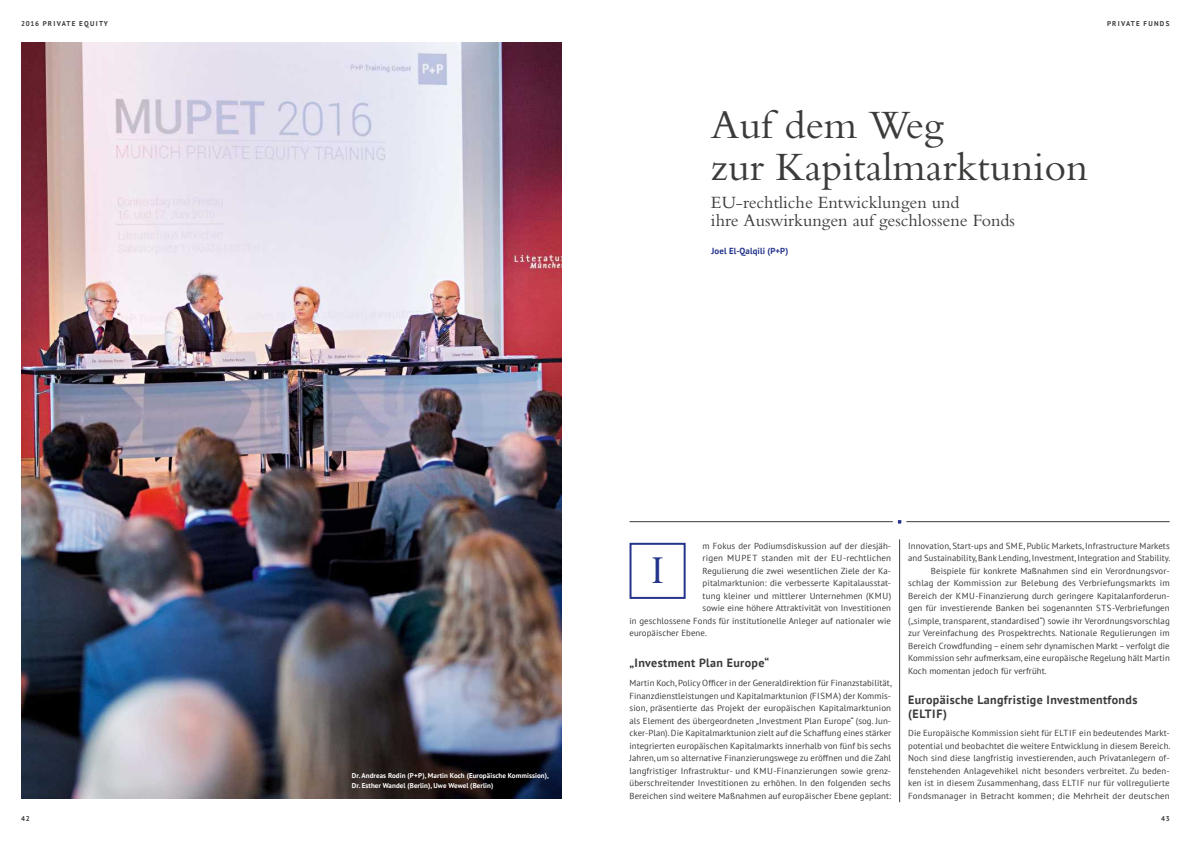
<style>
.page{position:relative;width:1191px;height:842px;background:#fff}
.page>*{position:absolute;margin:0;border:0;box-sizing:border-box;transform-origin:0 0}
.t1{font:42px/42px "Bembo MT Pro";color:#3b3b3a}
.t2{font:41.2px "Bembo MT Pro";color:#24348b}
.t3{font:18px/18px "Bembo MT Pro";color:#3b3b3a}
.t4{font:700 12px/14px "PT Sans";letter-spacing:.03em;color:#3b3b3a}
.t5{font:8.8px/12.5px "PT Sans";letter-spacing:.01em;color:#3b3b3a}
.t6{font:700 8.8px "PT Sans";letter-spacing:.01em;color:#24348b}
.t7{font:700 7px/9.9px "PT Sans";letter-spacing:.01em;color:#fff}
.t8{font:700 7px "PT Sans";letter-spacing:.18em;color:#3b3b3a}
</style>
<div class="page">
<img style="left:21px;top:43px;width:540px;height:756px">
<hr style="left:629px;top:521px;width:540px;height:1px;background:#3b3b3a">
<svg style="left:893px;top:520px;width:13px;height:4px"></svg>
<div style="left:629px;top:543px;width:56px;height:56px;border:2px solid #24348b"></div>
<hr style="left:899px;top:539px;width:1px;height:263px;background:#3b3b3a">
<p class="t8" style="left:21px;top:19px;width:88px">2016 PRIVATE EQUITY</p>
<p class="t8" style="left:21px;top:813px;width:10px">42</p>
<p class="t8" style="left:1107px;top:19px;width:64px">PRIVATE FUNDS</p>
<h1 class="t1" style="left:711px;top:103px;width:379px">Auf dem Weg<br>zur Kapitalmarktunion</h1>
<h3 class="t3" style="left:711px;top:193px;width:305px">EU-rechtliche Entwicklungen und<br>ihre Auswirkungen auf geschlossene Fonds</h3>
<p class="t6" style="left:711px;top:245px;width:78px">Joel El-Qalqili (P+P)</p>
<p class="t7" style="left:352px;top:770px;width:198px">Dr. Andreas Rodin (P+P), Martin Koch (Europäische Kommission),<br>Dr. Esther Wandel (Berlin), Uwe Wewel (Berlin)</p>
<p class="t5" style="left:702px;top:539px;width:190px">m Fokus der Podiumsdiskussion auf der diesjäh-</p>
<p class="t5" style="left:702px;top:552px;width:190px">rigen MUPET standen mit der EU-rechtlichen</p>
<p class="t5" style="left:702px;top:564px;width:190px">Regulierung die zwei wesentlichen Ziele der Ka-</p>
<p class="t5" style="left:702px;top:577px;width:190px">pitalmarktunion: die verbesserte Kapitalausstat-</p>
<p class="t5" style="left:702px;top:589px;width:190px">tung kleiner und mittlerer Unternehmen (KMU)</p>
<p class="t5" style="left:702px;top:602px;width:190px">sowie eine höhere Attraktivität von Investitionen</p>
<p class="t5" style="left:629px;top:614px;width:263px">in geschlossene Fonds für institutionelle Anleger auf nationaler wie</p>
<p class="t5" style="left:629px;top:627px;width:79px">europäischer Ebene.</p>
<h3 class="t4" style="left:629px;top:655px;width:141px">„Investment Plan Europe“</h3>
<p class="t5" style="left:629px;top:677px;width:264px">Martin Koch, Policy Officer in der Generaldirektion für Finanzstabilität, Finanzdienstleistungen und Kapitalmarktunion (FISMA) der Kommis&shy;sion, präsentierte das Projekt der europäischen Kapitalmarktunion als Element des übergeordneten „Investment Plan Europe“ (sog. Jun&shy;cker-Plan). Die Kapitalmarktunion zielt auf die Schaffung eines stärker integrierten europäischen Kapitalmarkts innerhalb von fünf bis sechs Jahren, um so alternative Finanzierungswege zu eröffnen und die Zahl langfristiger Infrastruktur- und KMU-Finanzierungen sowie grenz&shy;überschreitender Investitionen zu erhöhen. In den folgenden sechs Bereichen sind weitere Maßnahmen auf europäischer Ebene geplant:</p>
<h2 class="t2" style="left:651px;top:546px;width:15px">I</h2>
<p class="t5" style="left:908px;top:539px;width:263px">Innovation, Start-ups and SME, Public Markets, Infrastructure Markets</p>
<p class="t5" style="left:908px;top:552px;width:264px">and Sustainability, Bank Lending, Investment, Integration and Stability.</p>
<p class="t5" style="left:930px;top:564px;width:240px">Beispiele für konkrete Maßnahmen sind ein Verordnungsvor-</p>
<p class="t5" style="left:908px;top:577px;width:263px">schlag der Kommission zur Belebung des Verbriefungsmarkts im</p>
<p class="t5" style="left:908px;top:589px;width:263px">Bereich der KMU-Finanzierung durch geringere Kapitalanforderun-</p>
<p class="t5" style="left:908px;top:602px;width:263px">gen für investierende Banken bei sogenannten STS-Verbriefungen</p>
<p class="t5" style="left:908px;top:614px;width:263px">(„simple, transparent, standardised“) sowie ihr Verordnungsvorschlag</p>
<p class="t5" style="left:908px;top:627px;width:263px">zur Vereinfachung des Prospektrechts. Nationale Regulierungen im</p>
<p class="t5" style="left:908px;top:639px;width:263px">Bereich Crowdfunding– einem sehr dynamischen Markt– verfolgt die</p>
<p class="t5" style="left:908px;top:652px;width:263px">Kommission sehr aufmerksam, eine europäische Regelung hält Martin</p>
<p class="t5" style="left:908px;top:664px;width:140px">Koch momentan jedoch für verfrüht.</p>
<h3 class="t4" style="left:908px;top:693px;width:231px">Europäische Langfristige Investmentfonds (ELTIF)</h3>
<p class="t5" style="left:908px;top:727px;width:264px;text-align:justify">Die Europäische Kommission sieht für ELTIF ein bedeutendes Markt&shy;potential und beobachtet die weitere Entwicklung in diesem Bereich.<br>Noch sind diese langfristig investierenden, auch Privatanlegern of&shy;fenstehenden Anlagevehikel nicht besonders verbreitet. Zu beden&shy;ken ist in diesem Zusammenhang, dass ELTIF nur für vollregulierte Fondsmanager in Betracht kommen; die Mehrheit der deutschen</p>
<p class="t8" style="left:1161px;top:814px;width:10px">43</p>
</div>
